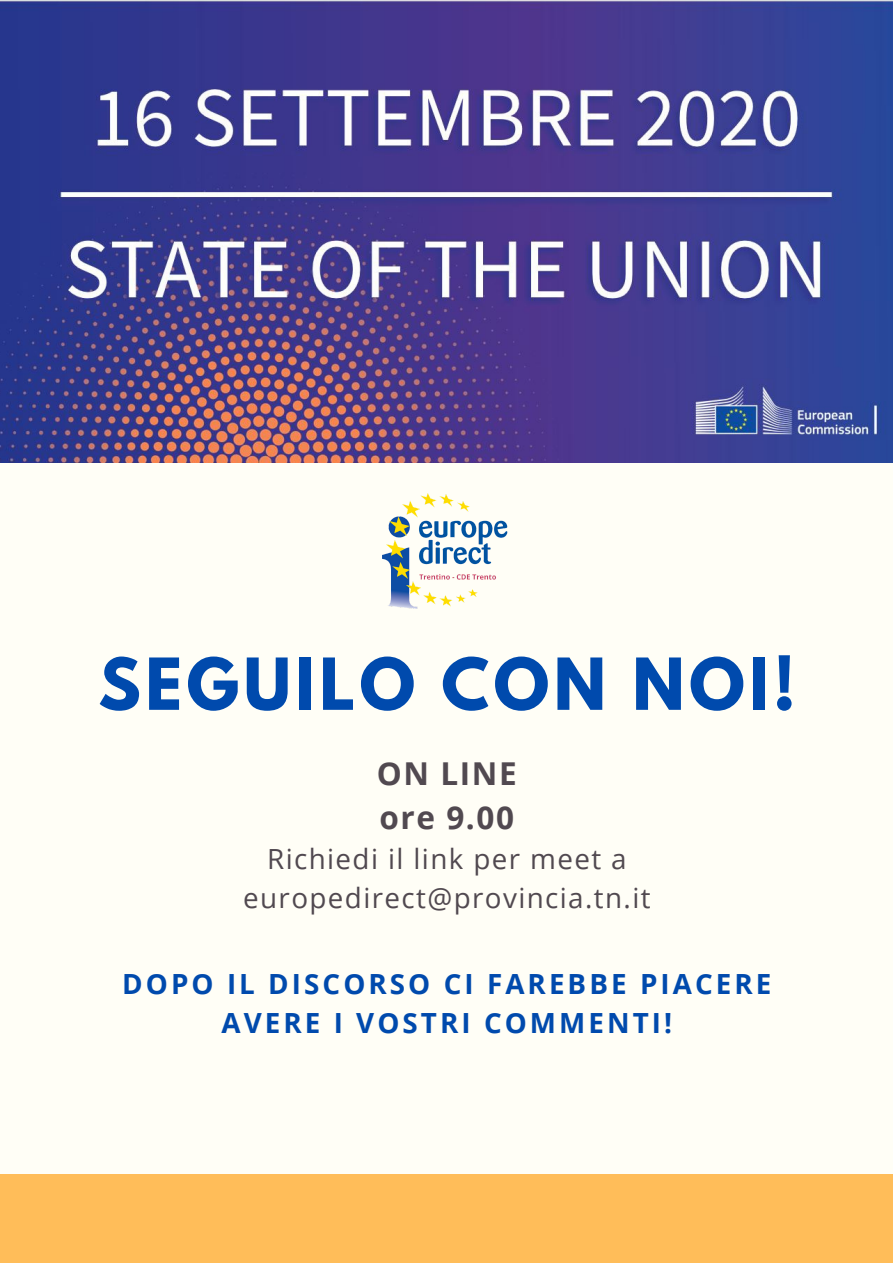
<style>
.page{position:relative;width:893px;height:1263px;background:#fffef6}
.page>*{position:absolute;margin:0;border:0;box-sizing:border-box;transform-origin:0 0}
.t1{font:700 63.45px "League Spartan";letter-spacing:.07em;color:#004aad}
.t2{font:700 31.5px/43.9px "Open Sans";letter-spacing:.05em;color:#514950}
.t3{font:700 27.83px/38.8px "Open Sans";letter-spacing:.11em;color:#004aad;text-align:center}
.t4{font:27.83px/38.8px "Open Sans";letter-spacing:.05em;color:#514950;text-align:center}
</style>
<div class="page">
<div style="left:0;top:1174px;width:893px;height:89px;background:#ffbd59"></div>
<img style="left:0;top:0;width:893px;height:462px">
<img style="left:383px;top:494px;width:125px;height:114px">
<h1 class="t1" style="left:98px;top:653px;width:698px">SEGUILO CON NOI!</h1>
<p class="t2" style="left:377px;top:751px;width:141px">ON LINE ore 9.00</p>
<p class="t4" style="left:243px;top:839px;width:409px">Richiedi il link per meet a europedirect@provincia.tn.it</p>
<p class="t3" style="left:122px;top:964px;width:650px">DOPO IL DISCORSO CI FAREBBE PIACERE<br>AVERE I VOSTRI COMMENTI!</p>
</div>
